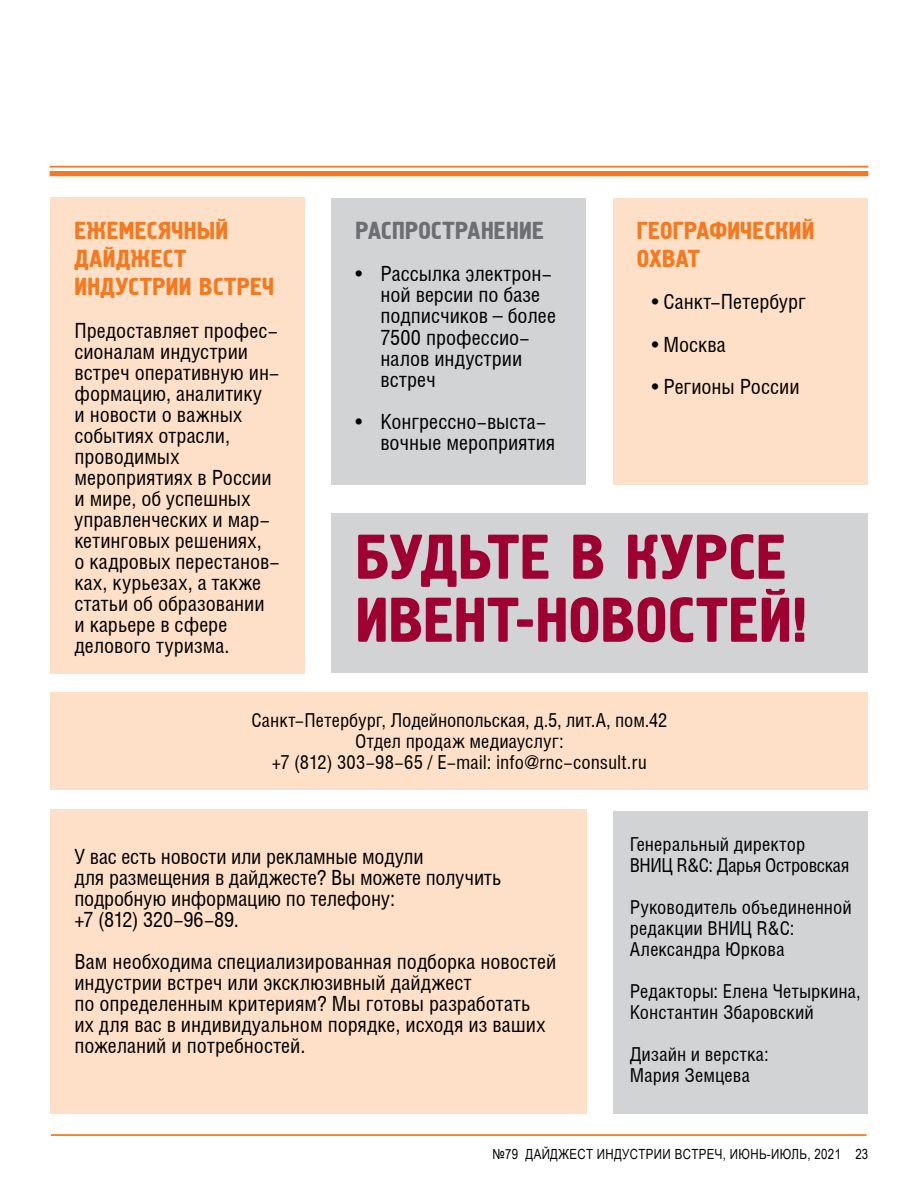
<style>
.page{position:relative;width:918px;height:1191px;background:#fff}
.page>*{position:absolute;margin:0;border:0;box-sizing:border-box;transform-origin:0 0}
.t1{font:63px/63px "Hermes";letter-spacing:.005em;color:#9e0032}
.t2{font:24.5px/28px "Hermes";letter-spacing:.015em;color:#f47920}
.t3{font:24.5px "Hermes";letter-spacing:.015em;color:#6d6e71}
.t4{font:21px/21px "Helios Cond";color:#000}
.t5{font:19.25px/21px "Helios Cond";letter-spacing:.005em;color:#000}
.t6{font:14px "Arial Narrow";letter-spacing:.025em;color:#000}
</style>
<div class="page">
<hr style="left:50px;top:166px;width:818px;height:1px;background:#f47920">
<div style="left:50px;top:171px;width:818px;height:5px;background:#f47920"></div>
<hr style="left:51px;top:1134px;width:815px;height:1px;background:#f47920">
<div style="left:50px;top:198px;width:255px;height:476px;background:#fee0c8"></div>
<div style="left:50px;top:809px;width:537px;height:305px;background:#fee0c8"></div>
<div style="left:50px;top:692px;width:818px;height:97px;background:#fee0c8"></div>
<div style="left:332px;top:198px;width:254px;height:286px;background:#d1d3d4"></div>
<div style="left:613px;top:198px;width:254px;height:286px;background:#fee0c8"></div>
<div style="left:331px;top:513px;width:536px;height:159px;background:#d1d3d4"></div>
<div style="left:613px;top:811px;width:254px;height:303px;background:#d1d3d4"></div>
<p class="t2" style="left:74px;top:218px;width:201px">ЕЖЕМЕСЯЧНЫЙ<br>ДАЙДЖЕСТ<br>ИНДУСТРИИ ВСТРЕЧ</p>
<p class="t4" style="left:74px;top:320px;width:207px">Предоставляет профес&shy;сионалам индустрии встреч оперативную ин&shy;формацию, аналитику<br>и новости о важных событиях отрасли, проводимых мероприятиях в России и мире, об успешных управленческих и мар&shy;кетинговых решениях,<br>о кадровых перестанов&shy;ках, курьезах, а также статьи об образовании и карьере в сфере делового туризма.</p>
<p class="t3" style="left:356px;top:217px;width:190px">РАСПРОСТРАНЕНИЕ</p>
<p class="t4" style="left:380px;top:264px;width:177px;text-indent:-25px">• Рассылка электрон&shy;ной версии по базе подписчиков – более<br>7500 профессио&shy;налов индустрии встреч</p>
<p class="t4" style="left:380px;top:411px;width:176px;text-indent:-25px">• Конгрессно-выста&shy;вочные мероприятия</p>
<p class="t2" style="left:637px;top:218px;width:179px">ГЕОГРАФИЧЕСКИЙ<br>ОХВАТ</p>
<p class="t4" style="left:651px;top:292px;width:155px">• Санкт-Петербург</p>
<p class="t4" style="left:651px;top:334px;width:76px">• Москва</p>
<p class="t4" style="left:651px;top:376px;width:149px">• Регионы России</p>
<h1 class="t1" style="left:356px;top:527px;width:453px">БУДЬТЕ В КУРСЕ<br>ИВЕНТ-НОВОСТЕЙ!</h1>
<p class="t5" style="left:251px;top:709px;width:417px;text-align:center">Санкт-Петербург, Лодейнопольская, д.5, лит.А, пом.42<br>Отдел продаж медиауслуг:<br>+7 (812) 303-98-65 / E-mail: info@rnc-consult.ru</p>
<p class="t4" style="left:74px;top:846px;width:428px">У вас есть новости или рекламные модули<br>для размещения в дайджесте? Вы можете получить подробную информацию по телефону:<br>+7 (812) 320-96-89.</p>
<p class="t4" style="left:74px;top:951px;width:483px">Вам необходима специализированная подборка новостей индустрии встреч или эксклюзивный дайджест<br>по определенным критериям? Мы готовы разработать<br>их для вас в индивидуальном порядке, исходя из ваших пожеланий и потребностей.</p>
<p class="t5" style="left:630px;top:833px;width:221px">Генеральный директор<br>ВНИЦ R&amp;C: Дарья Островская</p>
<p class="t5" style="left:630px;top:896px;width:223px">Руководитель объединенной редакции ВНИЦ R&amp;C:<br>Александра Юркова</p>
<p class="t5" style="left:630px;top:980px;width:233px">Редакторы: Елена Четыркина,<br>Константин Збаровский</p>
<p class="t5" style="left:630px;top:1043px;width:140px">Дизайн и верстка:<br>Мария Земцева</p>
<p class="t6" style="left:492px;top:1143px;width:377px">№79 ДАЙДЖЕСТ ИНДУСТРИИ ВСТРЕЧ, ИЮНЬ-ИЮЛЬ, 2021 23</p>
</div>
